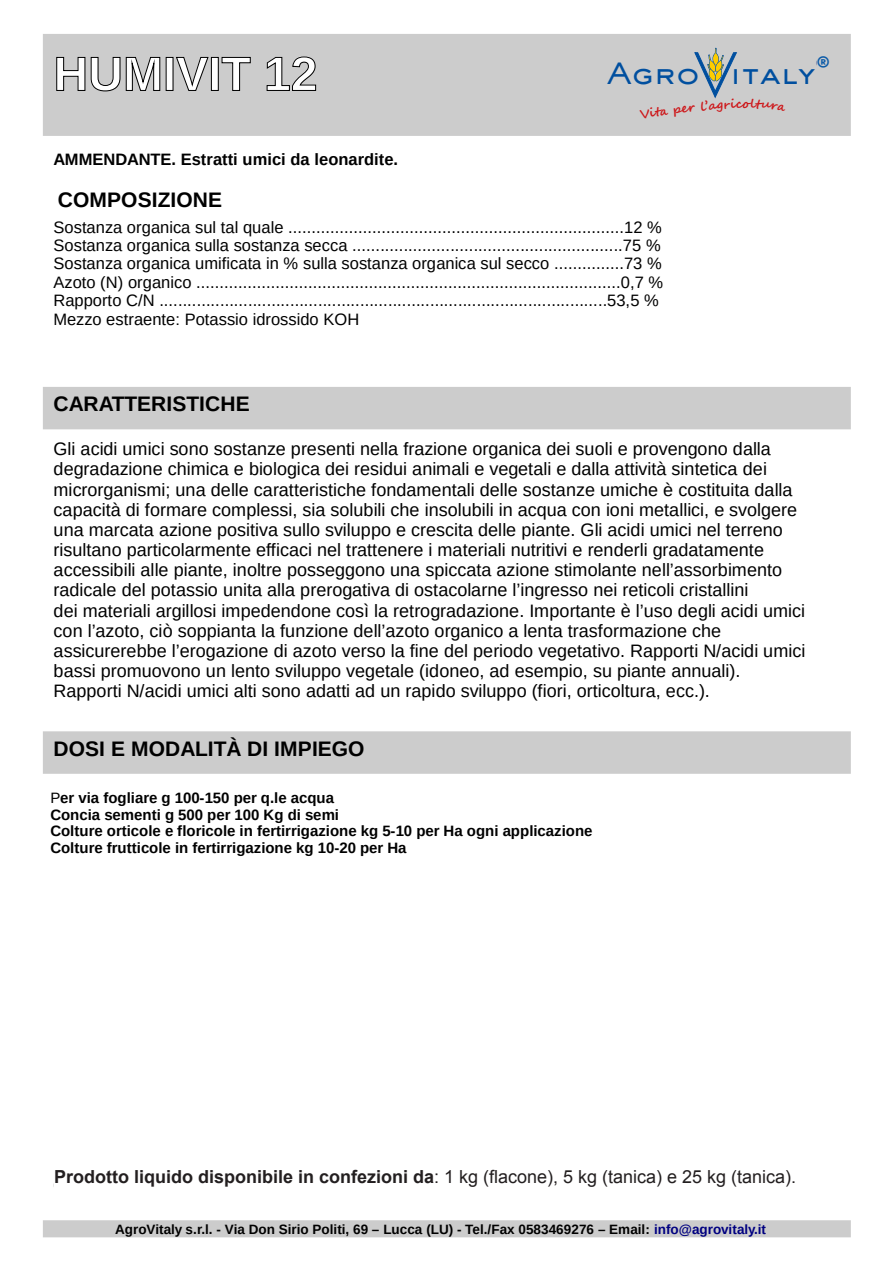
<style>
.page{position:relative;width:893px;height:1263px;background:#fff}
.page>*{position:absolute;margin:0;border:0;box-sizing:border-box;transform-origin:0 0}
.t1{font:700 48px "Liberation Sans";color:#fff}
.t2{font:500 28.65px "AT Sackers Gothic";color:#004f9f;scale:1.06 1}
.t3{font:700 23.55px "Corbel";color:#0a5aa8}
.t4{font:700 21px "Liberation Sans";letter-spacing:.005em;color:#000}
.t5{font:19.5px "Liberation Sans";color:#000}
.t6{font:18px/20.1px "Liberation Sans";color:#000}
.t7{font:700 18px "Arial";color:#231f20}
.t8{font:16.5px/18.5px "Liberation Sans";color:#000}
.t9{font:700 16.5px "Liberation Sans";color:#000}
.t10{font:700 15px/16.8px "Liberation Sans";color:#000}
.t11{font:700 13.5px "Liberation Sans";color:#000}
.t12{font:700 12.15px "Segoe Script";color:#cd171a;scale:1.06 1}
.t13{font:12.15px "Times New Roman";color:#283583;scale:1.06 1}
.s1{font-size:13.2px}
.s2{font-weight:400}
.s3{font-weight:700}
.s4{color:#000080}
</style>
<div class="page">
<div style="left:43px;top:387px;width:808px;height:42px;background:#ccc"></div>
<div style="left:43px;top:731px;width:808px;height:43px;background:#ccc"></div>
<div style="left:43px;top:34px;width:808px;height:102px;background:#ccc"></div>
<div style="left:43px;top:1220px;width:808px;height:17px;background:#ccc"></div>
<svg style="left:56px;top:57px;width:29px;height:34px"></svg>
<svg style="left:91px;top:57px;width:29px;height:34px"></svg>
<svg style="left:126px;top:57px;width:34px;height:34px"></svg>
<svg style="left:176px;top:57px;width:32px;height:34px"></svg>
<div style="left:211px;top:57px;width:7px;height:34px;border:1px solid #000"></div>
<svg style="left:222px;top:57px;width:29px;height:34px"></svg>
<svg style="left:267px;top:57px;width:49px;height:34px;background:#aaa"></svg>
<svg style="left:640px;top:48px;width:105px;height:71px;background:#c1c4c3"></svg>
<svg style="left:751px;top:99px;width:35px;height:12px"></svg>
<h1 class="t1" style="left:54px;top:48px;width:265px">HUMIVIT 12</h1>
<p class="t9" style="left:54px;top:150px;width:346px">AMMENDANTE. Estratti umici da leonardite.</p>
<p class="t4" style="left:58px;top:189px;width:166px">COMPOSIZIONE</p>
<p class="t3" style="left:816px;top:49px;width:16px">®</p>
<p class="t13" style="left:816px;top:55px;width:11px">®</p>
<p class="t2" style="left:607px;top:54px;width:238px">Agro italy <span class="s1">Srl</span></p>
<p class="t12" style="left:743px;top:94px;width:8px">o</p>
<p class="t8" style="left:54px;top:219px;width:611px">Sostanza organica sul tal quale ........................................................................12 % Sostanza organica sulla sostanza secca ..........................................................75 % Sostanza organica umificata in % sulla sostanza organica sul secco ...............73 % Azoto (N) organico ...........................................................................................0,7 % Rapporto C/N ................................................................................................53,5 % Mezzo estraente: Potassio idrossido KOH</p>
<p class="t4" style="left:54px;top:393px;width:198px">CARATTERISTICHE</p>
<p class="t6" style="left:54px;top:440px;width:753px">Gli acidi umici sono sostanze presenti nella frazione organica dei suoli e provengono dalla degradazione chimica e biologica dei residui animali e vegetali e dalla attività sintetica dei microrganismi; una delle caratteristiche fondamentali delle sostanze umiche è costituita dalla capacità di formare complessi, sia solubili che insolubili in acqua con ioni metallici, e svolgere una marcata azione positiva sullo sviluppo e crescita delle piante. Gli acidi umici nel terreno risultano particolarmente efficaci nel trattenere i materiali nutritivi e renderli gradatamente accessibili alle piante, inoltre posseggono una spiccata azione stimolante nell’assorbimento radicale del potassio unita alla prerogativa di ostacolarne l’ingresso nei reticoli cristallini<br>dei materiali argillosi impedendone così la retrogradazione. Importante è l’uso degli acidi umici con l’azoto, ciò soppianta la funzione dell’azoto organico a lenta trasformazione che assicurerebbe l’erogazione di azoto verso la fine del periodo vegetativo. Rapporti N/acidi umici bassi promuovono un lento sviluppo vegetale (idoneo, ad esempio, su piante annuali).<br>Rapporti N/acidi umici alti sono adatti ad un rapido sviluppo (fiori, orticoltura, ecc.).</p>
<p class="t4" style="left:54px;top:737px;width:313px">DOSI E MODALITÀ DI IMPIEGO</p>
<p class="t10" style="left:50px;top:789px;width:544px"><span class="s2">P</span>er via fogliare g 100-150 per q.le acqua<br>Concia sementi g 500 per 100 Kg di semi<br>Colture orticole e floricole in fertirrigazione kg 5-10 per Ha ogni applicazione Colture frutticole in fertirrigazione kg 10-20 per Ha</p>
<p class="t7" style="left:54px;top:1164px;width:744px">Prodotto liquido disponibile in confezioni da<span class="s2">: 1 kg (flacone), 5 kg (tanica) e 25 kg (tanica).</span></p>
<p class="t5" style="left:54px;top:1178px;width:288px"><span class="s3">Confezioni da</span>: 1 kg, 5 kg, 20kg.</p>
<p class="t11" style="left:115px;top:1221px;width:652px">AgroVitaly s.r.l. - Via Don Sirio Politi, 69 – Lucca (LU) - Tel./Fax 0583469276 – Email: <span class="s4">info@agrovitaly.it</span></p>
</div>
